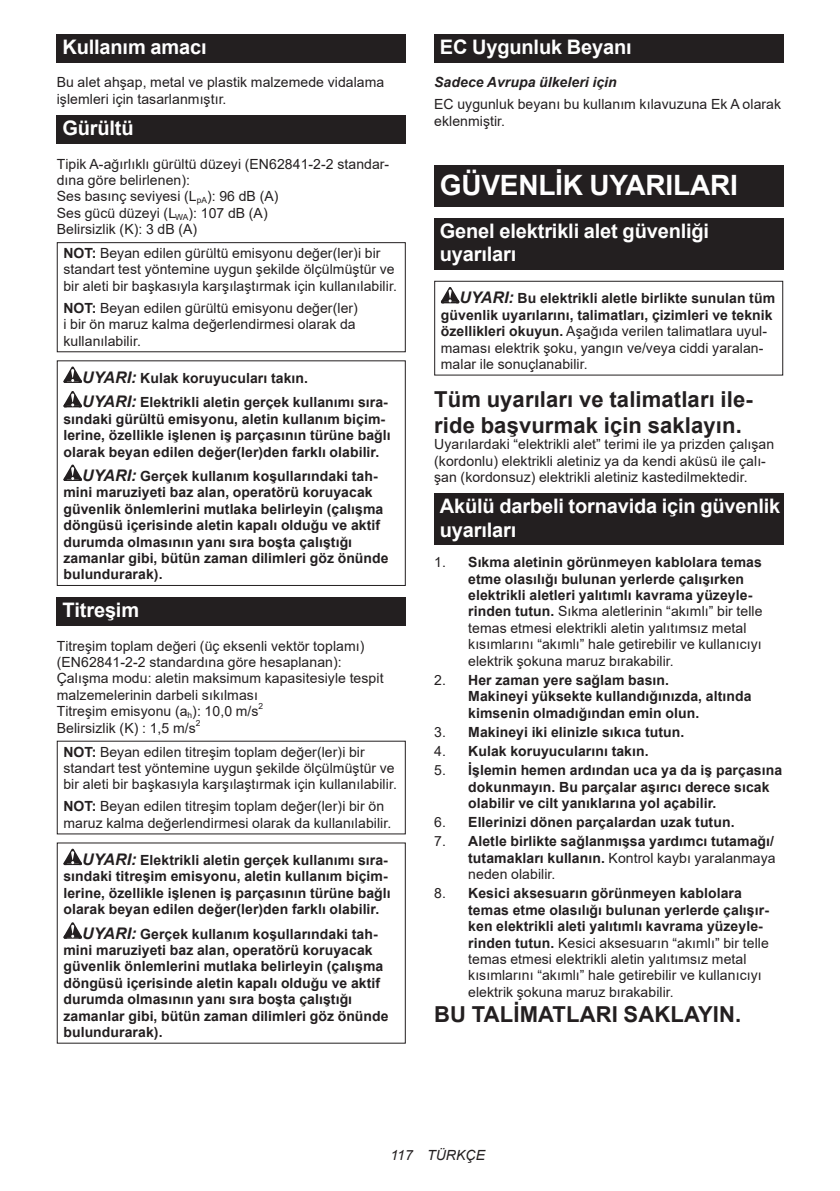
<style>
.page{position:relative;width:840px;height:1191px;background:#fff}
.page>*{position:absolute;margin:0;border:0;box-sizing:border-box;transform-origin:0 0}
.t1{font:700 28px "Arial";letter-spacing:-.01em;color:#fff}
.t2{font:700 22px/25.8px "Arial";letter-spacing:.005em;color:#231f20}
.t3{font:700 20px/23.4px "Arial";letter-spacing:-.01em;color:#fff}
.t4{font:14px/16.4px "Arial";letter-spacing:.005em;color:#231f20}
.t5{font:700 14px/16.4px "Arial";letter-spacing:.005em;color:#231f20}
.t6{font:italic 700 14px "Arial";letter-spacing:.005em;color:#231f20}
.t7{font:italic 14px "Arial";letter-spacing:.005em;color:#231f20}
.t8{font:8.4px "Arial";color:#231f20}
.s1{font-weight:700}
.s2{font-style:italic;font-size:16px}
.s3{font-weight:400}
</style>
<div class="page">
<div style="left:57px;top:34px;width:348px;height:29px;background:#231f20"></div>
<div style="left:57px;top:115px;width:348px;height:29px;background:#231f20"></div>
<div style="left:57px;top:242px;width:348px;height:110px;border:1px solid #231f20"></div>
<svg style="left:63px;top:366px;width:19px;height:17px"></svg>
<svg style="left:63px;top:391px;width:19px;height:16px"></svg>
<svg style="left:63px;top:464px;width:19px;height:17px"></svg>
<div style="left:57px;top:360px;width:348px;height:226px;border:1px solid #231f20"></div>
<div style="left:57px;top:597px;width:348px;height:29px;background:#231f20"></div>
<svg style="left:63px;top:848px;width:19px;height:17px"></svg>
<svg style="left:63px;top:922px;width:19px;height:16px"></svg>
<div style="left:434px;top:34px;width:348px;height:29px;background:#231f20"></div>
<div style="left:434px;top:166px;width:348px;height:41px;background:#231f20"></div>
<div style="left:434px;top:218px;width:348px;height:52px;background:#231f20"></div>
<svg style="left:440px;top:287px;width:19px;height:16px"></svg>
<div style="left:434px;top:281px;width:348px;height:94px;border:1px solid #231f20"></div>
<div style="left:434px;top:493px;width:348px;height:52px;background:#231f20"></div>
<h3 class="t3" style="left:62px;top:36px;width:146px">Kullanım amacı</h3>
<p class="t4" style="left:57px;top:74px;width:329px">Bu alet ahşap, metal ve plastik malzemede vidalama işlemleri için tasarlanmıştır.</p>
<h3 class="t3" style="left:62px;top:117px;width:73px">Gürültü</h3>
<p class="t4" style="left:57px;top:155px;width:334px">Tipik A-ağırlıklı gürültü düzeyi (EN62841-2-2 standar&shy;dına göre belirlenen):<br>Ses basınç seviyesi (L<sub>pA</sub>): 96 dB (A)<br>Ses gücü düzeyi (L<sub>WA</sub>): 107 dB (A)<br>Belirsizlik (K): 3 dB (A)</p>
<p class="t4" style="left:63px;top:245px;width:335px"><span class="s1">NOT:</span> Beyan edilen gürültü emisyonu değer(ler)i bir standart test yöntemine uygun şekilde ölçülmüştür ve bir aleti bir başkasıyla karşılaştırmak için kullanılabilir.</p>
<p class="t4" style="left:63px;top:300px;width:296px"><span class="s1">NOT:</span> Beyan edilen gürültü emisyonu değer(ler) i bir ön maruz kalma değerlendirmesi olarak da kullanılabilir.</p>
<p class="t5" style="left:82px;top:366px;width:307px;line-height:24.4px"><span class="s2">UYARI:</span> Kulak koruyucuları takın.<br><span class="s2">UYARI:</span> Elektrikli aletin gerçek kullanımı sıra-</p>
<p class="t5" style="left:63px;top:411px;width:328px">sındaki gürültü emisyonu, aletin kullanım biçim&shy;lerine, özellikle işlenen iş parçasının türüne bağlı olarak beyan edilen değer(ler)den farklı olabilir.</p>
<p class="t5" style="left:63px;top:468px;width:326px;text-indent:19px"><span class="s2">UYARI:</span> Gerçek kullanım koşullarındaki tah&shy;mini maruziyeti baz alan, operatörü koruyacak güvenlik önlemlerini mutlaka belirleyin (çalışma döngüsü içerisinde aletin kapalı olduğu ve aktif durumda olmasının yanı sıra boşta çalıştığı zamanlar gibi, bütün zaman dilimleri göz önünde bulundurarak).</p>
<h3 class="t3" style="left:62px;top:599px;width:78px">Titreşim</h3>
<p class="t4" style="left:57px;top:637px;width:328px">Titreşim toplam değeri (üç eksenli vektör toplamı) (EN62841-2-2 standardına göre hesaplanan):<br>Çalışma modu: aletin maksimum kapasitesiyle tespit malzemelerinin darbeli sıkılması<br>Titreşim emisyonu (a<sub>h</sub>): 10,0 m/s</p>
<p class="t8" style="left:258px;top:700px;width:6px">2</p>
<p class="t4" style="left:57px;top:719px;width:140px">Belirsizlik (K) : 1,5 m/s</p>
<p class="t8" style="left:196px;top:717px;width:6px">2</p>
<p class="t4" style="left:63px;top:743px;width:335px"><span class="s1">NOT:</span> Beyan edilen titreşim toplam değer(ler)i bir standart test yöntemine uygun şekilde ölçülmüştür ve bir aleti bir başkasıyla karşılaştırmak için kullanılabilir.</p>
<p class="t4" style="left:63px;top:798px;width:329px"><span class="s1">NOT:</span> Beyan edilen titreşim toplam değer(ler)i bir ön maruz kalma değerlendirmesi olarak da kullanılabilir.</p>
<p class="t5" style="left:63px;top:852px;width:328px;text-indent:19px"><span class="s2">UYARI:</span> Elektrikli aletin gerçek kullanımı sıra&shy;sındaki titreşim emisyonu, aletin kullanım biçim&shy;lerine, özellikle işlenen iş parçasının türüne bağlı olarak beyan edilen değer(ler)den farklı olabilir.</p>
<p class="t5" style="left:63px;top:925px;width:326px;text-indent:19px"><span class="s2">UYARI:</span> Gerçek kullanım koşullarındaki tah&shy;mini maruziyeti baz alan, operatörü koruyacak güvenlik önlemlerini mutlaka belirleyin (çalışma döngüsü içerisinde aletin kapalı olduğu ve aktif durumda olmasının yanı sıra boşta çalıştığı zamanlar gibi, bütün zaman dilimleri göz önünde bulundurarak).</p>
<h3 class="t3" style="left:439px;top:36px;width:193px">EC Uygunluk Beyanı</h3>
<p class="t6" style="left:434px;top:73px;width:184px">Sadece Avrupa ülkeleri için</p>
<p class="t4" style="left:434px;top:96px;width:348px">EC uygunluk beyanı bu kullanım kılavuzuna Ek A olarak eklenmiştir.</p>
<h1 class="t1" style="left:439px;top:166px;width:299px">GÜVENLİK UYARILARI</h1>
<h3 class="t3" style="left:439px;top:219px;width:271px">Genel elektrikli alet güvenliği uyarıları</h3>
<p class="t5" style="left:440px;top:290px;width:335px;text-indent:19px"><span class="s2">UYARI:</span> Bu elektrikli aletle birlikte sunulan tüm güvenlik uyarılarını, talimatları, çizimleri ve teknik özellikleri okuyun. <span class="s3">Aşağıda verilen talimatlara uyul&shy;maması elektrik şoku, yangın ve/veya ciddi yaralan&shy;malar ile sonuçlanabilir.</span></p>
<h2 class="t2" style="left:434px;top:386px;width:320px">Tüm uyarıları ve talimatları ile&shy;ride başvurmak için saklayın.</h2>
<p class="t4" style="left:434px;top:436px;width:341px">Uyarılardaki “elektrikli alet” terimi ile ya prizden çalışan (kordonlu) elektrikli aletiniz ya da kendi aküsü ile çalı&shy;şan (kordonsuz) elektrikli aletiniz kastedilmektedir.</p>
<h3 class="t3" style="left:439px;top:495px;width:342px">Akülü darbeli tornavida için güvenlik uyarıları</h3>
<p class="t4" style="left:468px;top:554px;width:296px;text-indent:-34px">1. <span class="s1">Sıkma aletinin görünmeyen kablolara temas etme olasılığı bulunan yerlerde çalışırken elektrikli aletleri yalıtımlı kavrama yüzeyle&shy;rinden tutun.</span> Sıkma aletlerinin “akımlı” bir telle temas etmesi elektrikli aletin yalıtımsız metal kısımlarını “akımlı” hale getirebilir ve kullanıcıyı elektrik şokuna maruz bırakabilir.</p>
<p class="t5" style="left:468px;top:672px;width:284px;text-indent:-34px"><span class="s3">2.</span> Her zaman yere sağlam basın.<br>Makineyi yüksekte kullandığınızda, altında kimsenin olmadığından emin olun.</p>
<p class="t5" style="left:434px;top:724px;width:251px"><span class="s3">3.</span> Makineyi iki elinizle sıkıca tutun.</p>
<p class="t5" style="left:434px;top:743px;width:216px"><span class="s3">4.</span> Kulak koruyucularını takın.</p>
<p class="t5" style="left:468px;top:762px;width:315px;text-indent:-34px"><span class="s3">5.</span> İşlemin hemen ardından uca ya da iş parçasına dokunmayın. Bu parçalar aşırıcı derece sıcak olabilir ve cilt yanıklarına yol açabilir.</p>
<p class="t5" style="left:434px;top:814px;width:302px"><span class="s3">6.</span> Ellerinizi dönen parçalardan uzak tutun.</p>
<p class="t5" style="left:468px;top:833px;width:309px;text-align:justify;text-indent:-34px"><span class="s3">7.</span> Aletle birlikte sağlanmışsa yardımcı tutamağı/ tutamakları kullanın. <span class="s3">Kontrol kaybı yaralanmaya neden olabilir.</span></p>
<p class="t4" style="left:468px;top:885px;width:302px;text-indent:-34px">8. <span class="s1">Kesici aksesuarın görünmeyen kablolara temas etme olasılığı bulunan yerlerde çalışır&shy;ken elektrikli aleti yalıtımlı kavrama yüzeyle&shy;rinden tutun.</span> Kesici aksesuarın “akımlı” bir telle temas etmesi elektrikli aletin yalıtımsız metal kısımlarını “akımlı” hale getirebilir ve kullanıcıyı elektrik şokuna maruz bırakabilir.</p>
<h2 class="t2" style="left:434px;top:1002px;width:308px">BU TALİMATLARI SAKLAYIN.</h2>
<p class="t7" style="left:390px;top:1146px;width:96px">117 TÜRKÇE</p>
</div>
